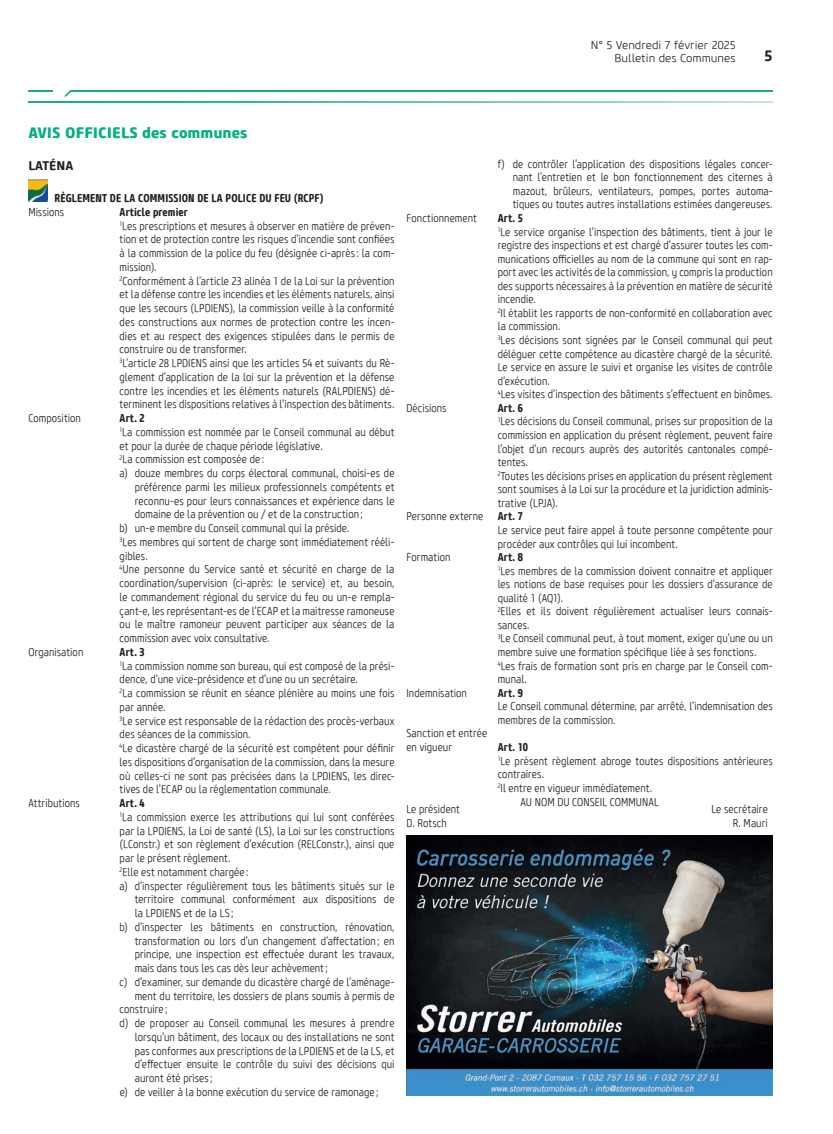
<style>
.page{position:relative;width:833px;height:1134px;background:#fff}
.page>*{position:absolute;margin:0;border:0;box-sizing:border-box;transform-origin:0 0}
.t1{font:800 15px "Core Sans M75";color:#05b085}
.t2{font:700 15px "Core Sans M65";color:#231f20}
.t3{font:700 12.5px "Core Sans M65";color:#231f20}
.t4{font:300 11.25px/13.8px "Core Sans M37 Cn";letter-spacing:.005em;color:#231f20}
.t5{font:700 11.25px "Core Sans M67 Cn";letter-spacing:.01em;color:#231f20}
.t6{font:300 11.25px/13.5px "Core Sans M35";color:#231f20;text-align:right}
</style>
<div class="page">
<svg style="left:28px;top:101px;width:744px;height:2px"></svg>
<hr style="left:70px;top:90px;width:702px;height:2px;background:#22ab83">
<hr style="left:28px;top:90px;width:25px;height:2px;background:#22ab83">
<svg style="left:64px;top:90px;width:7px;height:6px"></svg>
<img style="left:28px;top:180px;width:19px;height:21px">
<img style="left:406px;top:836px;width:366px;height:259px">
<p class="t6" style="left:591px;top:39px;width:146px">N° 5 Vendredi 7 février 2025<br>Bulletin des Communes</p>
<h1 class="t2" style="left:764px;top:46px;width:10px">5</h1>
<h1 class="t1" style="left:28px;top:123px;width:221px">AVIS OFFICIELS des communes</h1>
<p class="t3" style="left:28px;top:158px;width:47px">LATÉNA</p>
<p class="t5" style="left:55px;top:191px;width:270px">RÈGLEMENT DE LA COMMISSION DE LA POLICE DU FEU (RCPF)</p>
<p class="t4" style="left:28px;top:205px;width:37px">Missions</p>
<p class="t5" style="left:120px;top:205px;width:70px">Article premier</p>
<p class="t4" style="left:120px;top:219px;width:276px"><sup>1</sup>Les prescriptions et mesures à observer en matière de préven&shy;tion et de protection contre les risques d’incendie sont confiées à la commission de la police du feu (désignée ci-après: la com&shy;mission).<br><sup>2</sup>Conformément à l’article 23 alinéa 1 de la Loi sur la prévention et la défense contre les incendies et les éléments naturels, ainsi que les secours (LPDIENS), la commission veille à la conformité des constructions aux normes de protection contre les incen&shy;dies et au respect des exigences stipulées dans le permis de construire ou de transformer.<br><sup>3</sup>L’article 28 LPDIENS ainsi que les articles 54 et suivants du Rè&shy;glement d’application de la loi sur la prévention et la défense contre les incendies et les éléments naturels (RALPDIENS) dé&shy;terminent les dispositions relatives à l’inspection des bâtiments.</p>
<p class="t4" style="left:28px;top:412px;width:54px">Composition</p>
<p class="t5" style="left:120px;top:411px;width:27px">Art. 2</p>
<p class="t4" style="left:120px;top:425px;width:276px"><sup>1</sup>La commission est nommée par le Conseil communal au début</p>
<p class="t4" style="left:120px;top:439px;width:204px">et pour la durée de chaque période législative.</p>
<p class="t4" style="left:120px;top:453px;width:146px"><sup>2</sup>La commission est composée de :</p>
<p class="t4" style="left:120px;top:467px;width:276px">a) douze membres du corps électoral communal, choisi-es de</p>
<p class="t4" style="left:135px;top:480px;width:261px">préférence parmi les milieux professionnels compétents et</p>
<p class="t4" style="left:135px;top:494px;width:261px">reconnu-es pour leurs connaissances et expérience dans le</p>
<p class="t4" style="left:135px;top:508px;width:230px">domaine de la prévention ou / et de la construction ;</p>
<p class="t4" style="left:120px;top:522px;width:231px">b) un-e membre du Conseil communal qui la préside.</p>
<p class="t4" style="left:120px;top:535px;width:276px"><sup>3</sup>Les membres qui sortent de charge sont immédiatement rééli-</p>
<p class="t4" style="left:120px;top:549px;width:30px">gibles.</p>
<p class="t4" style="left:120px;top:563px;width:276px"><sup>4</sup>Une personne du Service santé et sécurité en charge de la</p>
<p class="t4" style="left:120px;top:577px;width:276px">coordination/supervision (ci-après: le service) et, au besoin,</p>
<p class="t4" style="left:120px;top:590px;width:276px">le commandement régional du service du feu ou un-e rempla-</p>
<p class="t4" style="left:120px;top:604px;width:276px">çant-e, les représentant-es de l’ECAP et la maitresse ramoneuse</p>
<p class="t4" style="left:120px;top:618px;width:276px">ou le maître ramoneur peuvent participer aux séances de la</p>
<p class="t4" style="left:120px;top:632px;width:151px">commission avec voix consultative.</p>
<p class="t4" style="left:28px;top:645px;width:56px">Organisation</p>
<p class="t5" style="left:120px;top:645px;width:27px">Art. 3</p>
<p class="t4" style="left:120px;top:659px;width:276px"><sup>1</sup>La commission nomme son bureau, qui est composé de la prési&shy;dence, d’une vice-présidence et d’une ou un secrétaire.<br><sup>2</sup>La commission se réunit en séance plénière au moins une fois par année.<br><sup>3</sup>Le service est responsable de la rédaction des procès-verbaux des séances de la commission.<br><sup>4</sup>Le dicastère chargé de la sécurité est compétent pour définir les dispositions d’organisation de la commission, dans la mesure où celles-ci ne sont pas précisées dans la LPDIENS, les direc&shy;tives de l’ECAP ou la réglementation communale.</p>
<p class="t4" style="left:28px;top:797px;width:53px">Attributions</p>
<p class="t5" style="left:120px;top:796px;width:27px">Art. 4</p>
<p class="t4" style="left:120px;top:810px;width:276px"><sup>1</sup>La commission exerce les attributions qui lui sont conférées</p>
<p class="t4" style="left:120px;top:824px;width:276px">par la LPDIENS, la Loi de santé (LS), la Loi sur les constructions</p>
<p class="t4" style="left:120px;top:838px;width:276px">(LConstr.) et son règlement d’exécution (RELConstr.), ainsi que</p>
<p class="t4" style="left:120px;top:852px;width:112px">par le présent règlement.</p>
<p class="t4" style="left:120px;top:865px;width:130px"><sup>2</sup>Elle est notamment chargée :</p>
<p class="t4" style="left:120px;top:879px;width:276px">a) d’inspecter régulièrement tous les bâtiments situés sur le</p>
<p class="t4" style="left:135px;top:893px;width:261px">territoire communal conformément aux dispositions de</p>
<p class="t4" style="left:135px;top:907px;width:100px">la LPDIENS et de la LS ;</p>
<p class="t4" style="left:120px;top:920px;width:276px">b) d’inspecter les bâtiments en construction, rénovation,</p>
<p class="t4" style="left:135px;top:934px;width:261px">transformation ou lors d’un changement d’affectation ; en</p>
<p class="t4" style="left:135px;top:948px;width:261px">principe, une inspection est effectuée durant les travaux,</p>
<p class="t4" style="left:135px;top:962px;width:195px">mais dans tous les cas dès leur achèvement;</p>
<p class="t4" style="left:120px;top:975px;width:276px">c) d’examiner, sur demande du dicastère chargé de l’aménage-</p>
<p class="t4" style="left:135px;top:989px;width:261px">ment du territoire, les dossiers de plans soumis à permis de</p>
<p class="t4" style="left:120px;top:1003px;width:49px">construire ;</p>
<p class="t4" style="left:120px;top:1017px;width:276px">d) de proposer au Conseil communal les mesures à prendre</p>
<p class="t4" style="left:135px;top:1030px;width:261px">lorsqu’un bâtiment, des locaux ou des installations ne sont</p>
<p class="t4" style="left:135px;top:1044px;width:261px">pas conformes aux prescriptions de la LPDIENS et de la LS, et</p>
<p class="t4" style="left:135px;top:1058px;width:261px">d’effectuer ensuite le contrôle du suivi des décisions qui</p>
<p class="t4" style="left:135px;top:1072px;width:79px">auront été prises;</p>
<p class="t4" style="left:120px;top:1085px;width:260px">e) de veiller à la bonne exécution du service de ramonage ;</p>
<p class="t4" style="left:513px;top:157px;width:261px;text-align:justify;text-indent:-15px">f) de contrôler l’application des dispositions légales concer&shy;nant l’entretien et le bon fonctionnement des citernes à mazout, brûleurs, ventilateurs, pompes, portes automa&shy;tiques ou toutes autres installations estimées dangereuses.</p>
<p class="t4" style="left:406px;top:211px;width:72px">Fonctionnement</p>
<p class="t5" style="left:498px;top:211px;width:27px">Art. 5</p>
<p class="t4" style="left:498px;top:225px;width:276px"><sup>1</sup>Le service organise l’inspection des bâtiments, tient à jour le registre des inspections et est chargé d’assurer toutes les com&shy;munications officielles au nom de la commune qui sont en rap&shy;port avec les activités de la commission, y compris la production des supports nécessaires à la prévention en matière de sécurité incendie.<br><sup>2</sup>Il établit les rapports de non-conformité en collaboration avec la commission.<br><sup>3</sup>Les décisions sont signées par le Conseil communal qui peut déléguer cette compétence au dicastère chargé de la sécurité.<br>Le service en assure le suivi et organise les visites de contrôle d’exécution.<br><sup>4</sup>Les visites d’inspection des bâtiments s’effectuent en binômes.</p>
<p class="t4" style="left:406px;top:401px;width:42px">Décisions</p>
<p class="t5" style="left:498px;top:401px;width:27px">Art. 6</p>
<p class="t4" style="left:498px;top:415px;width:276px"><sup>1</sup>Les décisions du Conseil communal, prises sur proposition de la commission en application du présent règlement, peuvent faire l’objet d’un recours auprès des autorités cantonales compé&shy;tentes.<br><sup>2</sup>Toutes les décisions prises en application du présent règlement sont soumises à la Loi sur la procédure et la juridiction adminis&shy;trative (LPJA).</p>
<p class="t4" style="left:406px;top:510px;width:78px">Personne externe</p>
<p class="t5" style="left:498px;top:509px;width:27px">Art. 7</p>
<p class="t4" style="left:498px;top:523px;width:276px">Le service peut faire appel à toute personne compétente pour procéder aux contrôles qui lui incombent.</p>
<p class="t4" style="left:406px;top:550px;width:46px">Formation</p>
<p class="t5" style="left:498px;top:550px;width:27px">Art. 8</p>
<p class="t4" style="left:498px;top:564px;width:276px"><sup>1</sup>Les membres de la commission doivent connaitre et appliquer les notions de base requises pour les dossiers d’assurance de qualité 1 (AQ1).<br><sup>2</sup>Elles et ils doivent régulièrement actualiser leurs connais&shy;sances.<br><sup>3</sup>Le Conseil communal peut, à tout moment, exiger qu’une ou un membre suive une formation spécifique liée à ses fonctions.<br><sup>4</sup>Les frais de formation sont pris en charge par le Conseil com&shy;munal.</p>
<p class="t4" style="left:406px;top:686px;width:62px">Indemnisation</p>
<p class="t5" style="left:498px;top:685px;width:27px">Art. 9</p>
<p class="t4" style="left:498px;top:700px;width:276px">Le Conseil communal détermine, par arrêté, l’indemnisation des membres de la commission.</p>
<p class="t4" style="left:406px;top:727px;width:82px">Sanction et entrée en vigueur</p>
<p class="t5" style="left:498px;top:740px;width:32px">Art. 10</p>
<p class="t4" style="left:498px;top:754px;width:276px"><sup>1</sup>Le présent règlement abroge toutes dispositions antérieures</p>
<p class="t4" style="left:498px;top:767px;width:48px">contraires.</p>
<p class="t4" style="left:498px;top:781px;width:156px"><sup>2</sup>Il entre en vigueur immédiatement.</p>
<p class="t4" style="left:520px;top:795px;width:140px">AU NOM DU CONSEIL COMMUNAL</p>
<p class="t4" style="left:406px;top:802px;width:55px">Le président</p>
<p class="t4" style="left:711px;top:802px;width:58px">Le secrétaire</p>
<p class="t4" style="left:406px;top:816px;width:42px">D. Rotsch</p>
<p class="t4" style="left:733px;top:816px;width:36px">R. Mauri</p>
</div>
